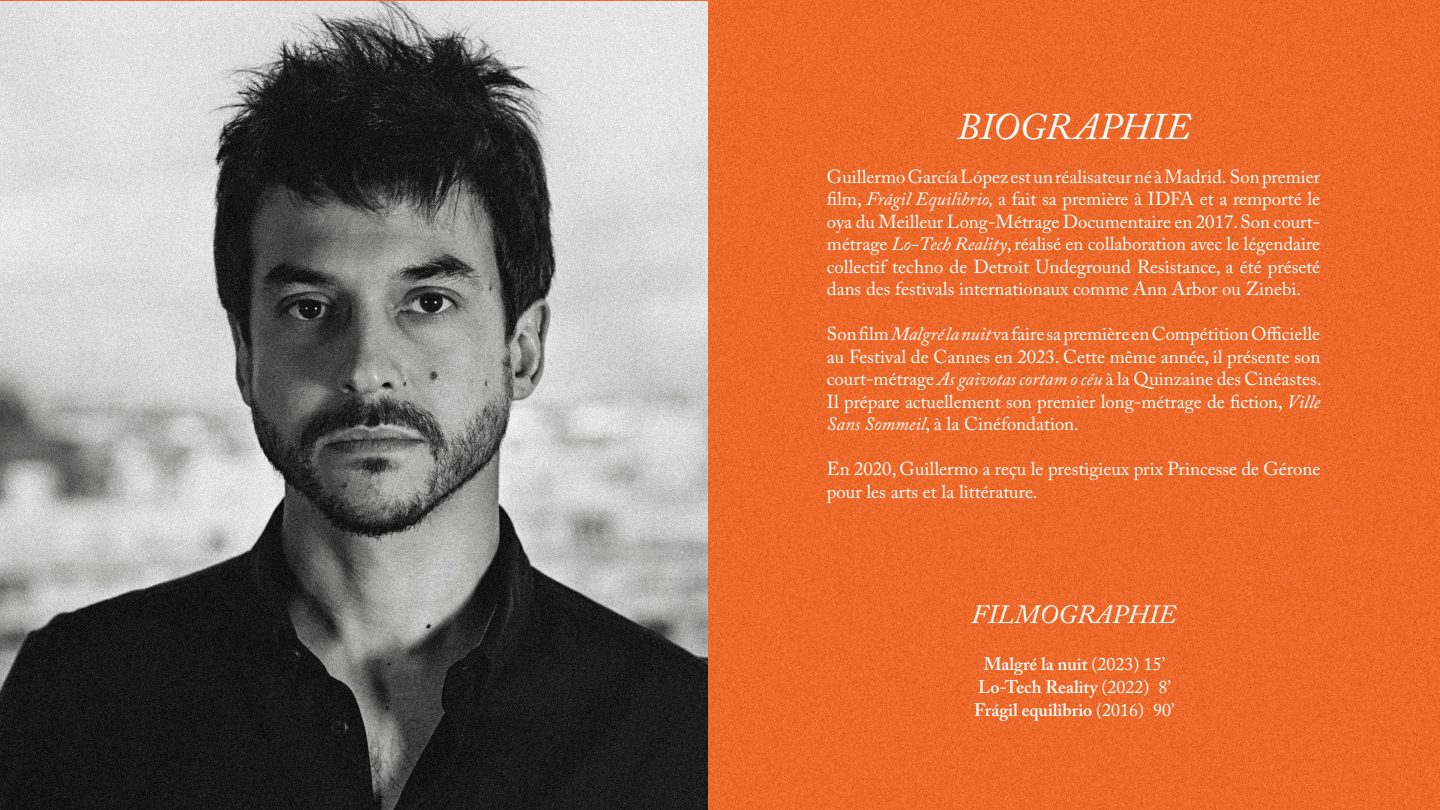
<style>
.page{position:relative;width:1440px;height:810px;background:#fff}
.page>*{position:absolute;margin:0;border:0;box-sizing:border-box;transform-origin:0 0}
.t1{font:italic 37.5px "Adobe Caslon Pro";color:#fff}
.t2{font:italic 26.25px "Adobe Caslon Pro";letter-spacing:.015em;color:#fff}
.t3{font:18.75px/22.5px "Adobe Caslon Pro";color:#fff;text-align:justify}
.t4{font:600 18px "Adobe Caslon Pro";color:#fff}
.s1{font-style:italic}
.s2{font-weight:400}
</style>
<div class="page">
<img style="left:0;top:0;width:1440px;height:810px">
<img style="left:0;top:2px;width:708px;height:808px">
<p class="t1" style="left:957px;top:104px;width:235px">BIOGRAPHIE</p>
<p class="t3" style="left:827px;top:165px;width:495px">Guillermo García López est un réalisateur né à Madrid. Son premier film, <span class="s1">Frágil Equilibrio,</span> a fait sa première à IDFA et a remporté le oya du Meilleur Long-Métrage Documentaire en 2017. Son court&shy;métrage <span class="s1">Lo-Tech Reality</span>, réalisé en collaboration avec le légendaire collectif techno de Detroit Undeground Resistance, a été préseté dans des festivals internationaux comme Ann Arbor ou Zinebi.</p>
<p class="t3" style="left:827px;top:323px;width:496px">Son film <span class="s1">Malgré la nuit</span> va faire sa première en Compétition Officielle au Festival de Cannes en 2023. Cette même année, il présente son court-métrage <span class="s1">As gaivotas cortam o céu</span> à la Quinzaine des Cinéastes.<br>Il prépare actuellement son premier long-métrage de fiction, <span class="s1">Ville Sans Sommeil</span>, à la Cinéfondation.</p>
<p class="t3" style="left:827px;top:458px;width:495px">En 2020, Guillermo a reçu le prestigieux prix Princesse de Gérone pour les arts et la littérature.</p>
<p class="t2" style="left:971px;top:599px;width:206px">FILMOGRAPHIE</p>
<p class="t4" style="left:984px;top:653px;width:183px">Malgré la nuit <span class="s2">(2023) 15’</span></p>
<p class="t4" style="left:978px;top:676px;width:194px">Lo-Tech Reality <span class="s2">(2022) 8’</span></p>
<p class="t4" style="left:974px;top:699px;width:202px">Frágil equilibrio <span class="s2">(2016) 90’</span></p>
</div>
